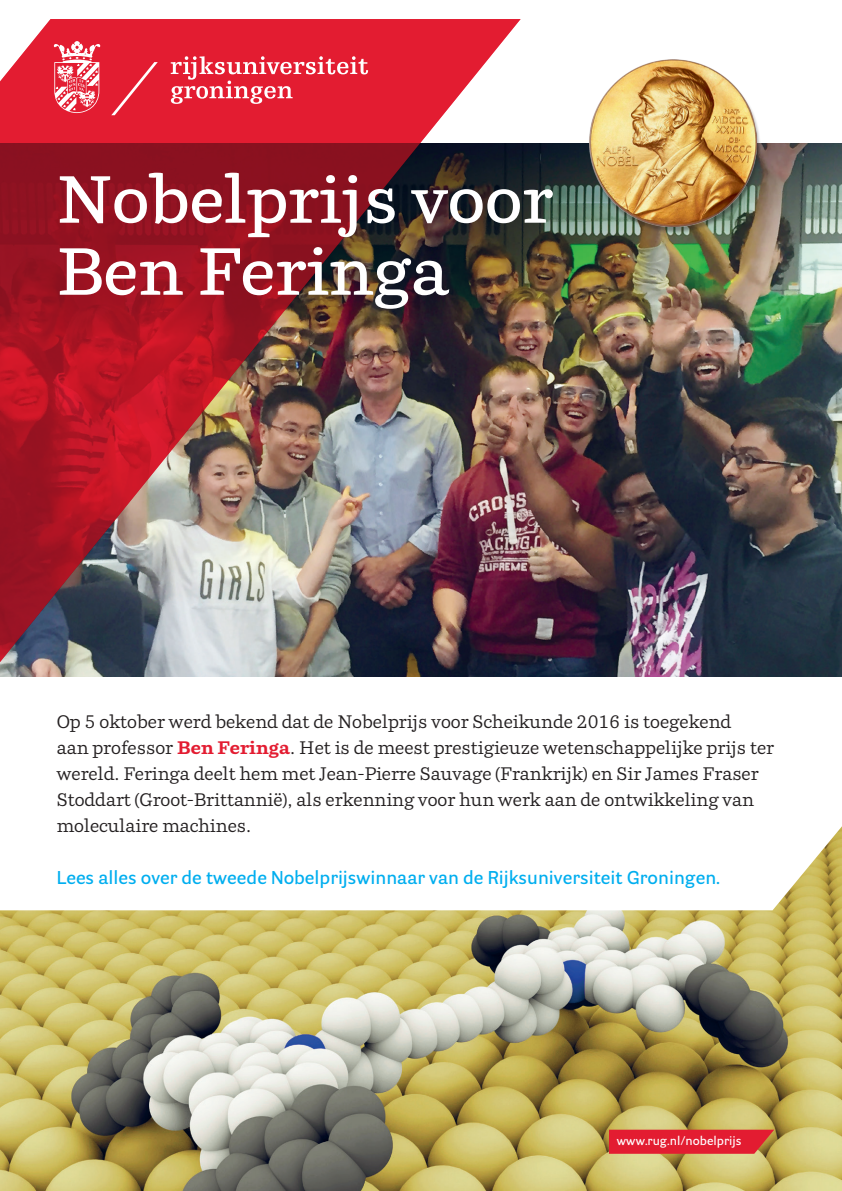
<style>
.page{position:relative;width:842px;height:1191px;background:#fff}
.page>*{position:absolute;margin:0;border:0;box-sizing:border-box;transform-origin:0 0}
.t1{font:600 66px/72px "Parry";color:#fff}
.t2{font:18px/26px "Parry";color:#231f20}
.t3{font:600 18px "Parry Grotesque";color:#00aeef}
.t4{font:600 12px "Parry Grotesque";color:#fff}
.s1{font-weight:700;color:#e31c31}
</style>
<div class="page">
<img style="left:0;top:910px;width:842px;height:281px">
<svg style="left:521px;top:676px;width:321px;height:234px"></svg>
<img style="left:521px;top:143px;width:321px;height:533px">
<img style="left:0;top:19px;width:521px;height:658px">
<div style="left:588px;top:61px;width:173px;height:173px;background:#231f20;opacity:.4"></div>
<img style="left:590px;top:59px;width:167px;height:168px">
<svg style="left:609px;top:1129px;width:165px;height:24px;background:#de2633"></svg>
<svg style="left:111px;top:62px;width:47px;height:53px;background:#e52c40"></svg>
<svg style="left:54px;top:41px;width:46px;height:72px"></svg>
<svg style="left:171px;top:56px;width:197px;height:48px;background:#e8495a"></svg>
<h1 class="t1" style="left:57px;top:162px;width:498px">Nobelprijs voor<br>Ben Feringa</h1>
<p class="t2" style="left:57px;top:708px;width:719px">Op 5 oktober werd bekend dat de Nobelprijs voor Scheikunde 2016 is toegekend<br>aan professor <span class="s1">Ben Feringa</span>. Het is de meest prestigieuze wetenschappelijke prijs ter wereld. Feringa deelt hem met Jean-Pierre Sauvage (Frankrijk) en Sir James Fraser Stoddart (Groot-Brittannië), als erkenning voor hun werk aan de ontwikkeling van moleculaire machines.</p>
<p class="t3" style="left:57px;top:866px;width:665px">Lees alles over de tweede Nobelprijswinnaar van de Rijksuniversiteit Groningen.</p>
<p class="t4" style="left:617px;top:1132px;width:126px">www.rug.nl/nobelprijs</p>
</div>
